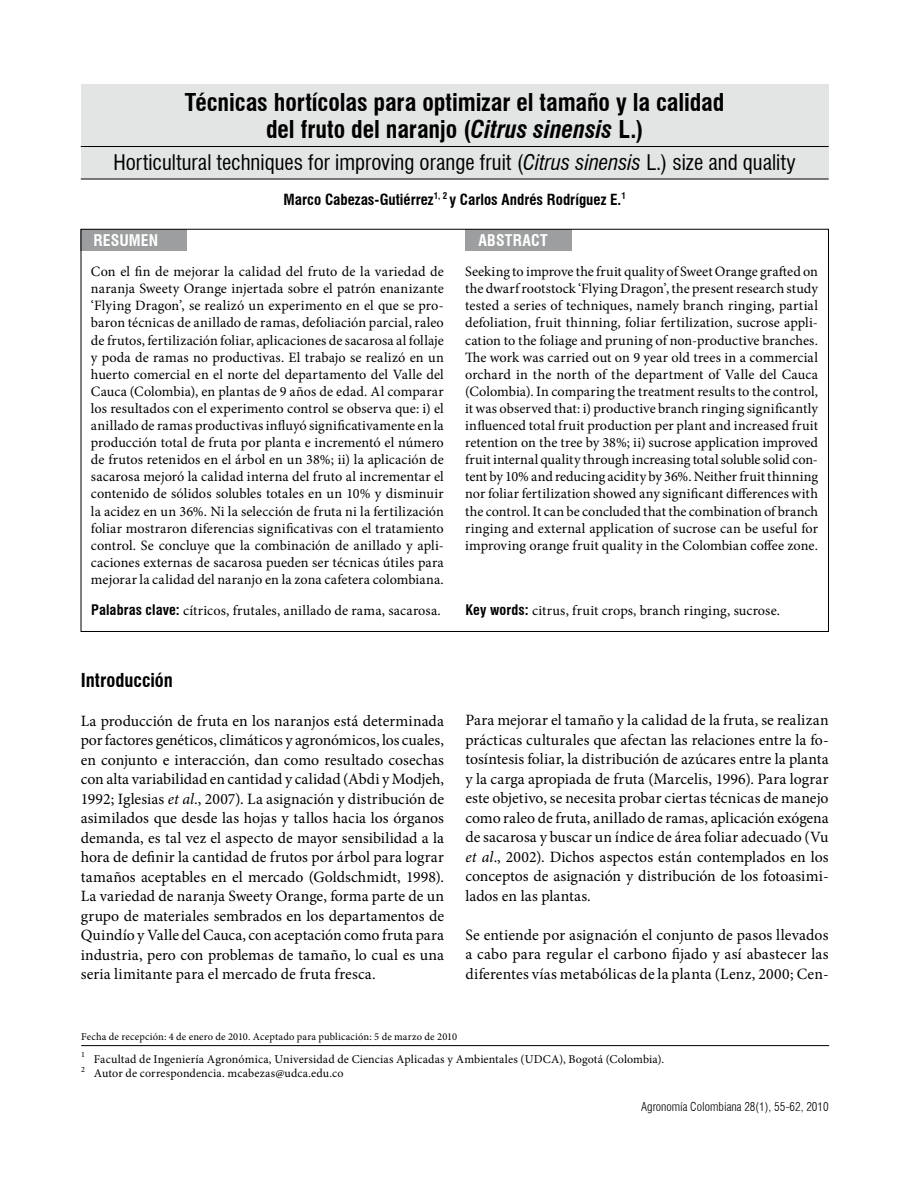
<style>
.page{position:relative;width:918px;height:1188px;background:#fff}
.page>*{position:absolute;margin:0;border:0;box-sizing:border-box;transform-origin:0 0}
.t1{font:700 condensed 24px/27px "Swiss 721 BT";letter-spacing:-.005em;color:#000;text-align:center}
.t2{font:condensed 21px "Swiss 721 BT";color:#000}
.t3{font:700 condensed 18.75px "Swiss 721 BT";color:#000}
.t4{font:15.75px/19.5px "Minion Pro";letter-spacing:.005em;color:#000;text-align:justify}
.t5{font:700 condensed 15.75px "Swiss 721 BT";letter-spacing:.015em;color:#fff}
.t6{font:700 condensed 15px "Swiss 721 BT";color:#000}
.t7{font:14.25px/17.1px "Minion Pro";letter-spacing:.005em;color:#000;text-align:justify}
.t8{font:12px/14.4px "Minion Pro";letter-spacing:.01em;color:#000}
.t9{font:300 condensed 12px "Swiss 721 BT";color:#000}
.t10{font:10.5px "Minion Pro";letter-spacing:.015em;color:#000}
.s1{font-style:italic}
.s2{font-family:"Swiss 721 BT";font-weight:700;font-stretch:condensed}
</style>
<div class="page">
<div style="left:466px;top:229px;width:106px;height:22px;background:#9c9e9f"></div>
<div style="left:81px;top:229px;width:106px;height:22px;background:#9c9e9f"></div>
<hr style="left:81px;top:1045px;width:748px;height:1px;background:#000">
<div style="left:81px;top:85px;width:748px;height:94px;background:#e3e4e4"></div>
<hr style="left:81px;top:146px;width:748px;height:1px;background:#000">
<hr style="left:81px;top:179px;width:748px;height:1px;background:#000">
<h1 class="t1" style="left:185px;top:89px;width:541px">Técnicas hortícolas para optimizar el tamaño y la calidad del fruto del naranjo (<span class="s1">Citrus sinensis</span> L.)</h1>
<h2 class="t2" style="left:113px;top:150px;width:684px">Horticultural techniques for improving orange fruit (<span class="s1">Citrus sinensis</span> L.) size and quality</h2>
<p class="t6" style="left:284px;top:191px;width:344px">Marco Cabezas-Gutiérrez<sup>1,</sup> <sup>2</sup> y Carlos Andrés Rodríguez E.<sup>1</sup></p>
<p class="t5" style="left:94px;top:231px;width:66px">resumen</p>
<p class="t5" style="left:478px;top:231px;width:71px">ABSTRACT</p>
<p class="t7" style="left:91px;top:263px;width:354px">Con el fin de mejorar la calidad del fruto de la variedad de naranja Sweety Orange injertada sobre el patrón enanizante ‘Flying Dragon’, se realizó un experimento en el que se pro&shy;baron técnicas de anillado de ramas, defoliación parcial, raleo de frutos, fertilización foliar, aplicaciones de sacarosa al follaje y poda de ramas no productivas. El trabajo se realizó en un huerto comercial en el norte del departamento del Valle del Cauca (Colombia), en plantas de 9 años de edad. Al comparar los resultados con el experimento control se observa que: i) el anillado de ramas productivas influyó significativamente en la producción total de fruta por planta e incrementó el número de frutos retenidos en el árbol en un 38%; ii) la aplicación de sacarosa mejoró la calidad interna del fruto al incrementar el contenido de sólidos solubles totales en un 10% y disminuir la acidez en un 36%. Ni la selección de fruta ni la fertilización foliar mostraron diferencias significativas con el tratamiento control. Se concluye que la combinación de anillado y apli&shy;caciones externas de sacarosa pueden ser técnicas útiles para mejorar la calidad del naranjo en la zona cafetera colombiana.</p>
<p class="t7" style="left:465px;top:263px;width:354px">Seeking to improve the fruit quality of Sweet Orange grafted on the dwarf rootstock ‘Flying Dragon’, the present research study tested a series of techniques, namely branch ringing, partial defoliation, fruit thinning, foliar fertilization, sucrose appli&shy;cation to the foliage and pruning of non-productive branches.<br>The work was carried out on 9 year old trees in a commercial orchard in the north of the department of Valle del Cauca (Colombia). In comparing the treatment results to the control, it was observed that: i) productive branch ringing significantly influenced total fruit production per plant and increased fruit retention on the tree by 38%; ii) sucrose application improved fruit internal quality through increasing total soluble solid con&shy;tent by 10% and reducing acidity by 36%. Neither fruit thinning nor foliar fertilization showed any significant differences with the control. It can be concluded that the combination of branch ringing and external application of sucrose can be useful for improving orange fruit quality in the Colombian coffee zone.</p>
<p class="t7" style="left:91px;top:602px;width:351px"><span class="s2">Palabras clave:</span> cítricos, frutales, anillado de rama, sacarosa.</p>
<p class="t7" style="left:465px;top:602px;width:316px"><span class="s2">Key words:</span> citrus, fruit crops, branch ringing, sucrose.</p>
<h3 class="t3" style="left:81px;top:669px;width:94px">Introducción</h3>
<p class="t4" style="left:81px;top:711px;width:365px">La producción de fruta en los naranjos está determinada por factores genéticos, climáticos y agronómicos, los cuales, en conjunto e interacción, dan como resultado cosechas con alta variabilidad en cantidad y calidad (Abdi y Modjeh, 1992; Iglesias <span class="s1">et al</span>., 2007). La asignación y distribución de asimilados que desde las hojas y tallos hacia los órganos demanda, es tal vez el aspecto de mayor sensibilidad a la hora de definir la cantidad de frutos por árbol para lograr tamaños aceptables en el mercado (Goldschmidt, 1998).<br>La variedad de naranja Sweety Orange, forma parte de un grupo de materiales sembrados en los departamentos de Quindío y Valle del Cauca, con aceptación como fruta para industria, pero con problemas de tamaño, lo cual es una seria limitante para el mercado de fruta fresca.</p>
<p class="t4" style="left:465px;top:711px;width:365px">Para mejorar el tamaño y la calidad de la fruta, se realizan prácticas culturales que afectan las relaciones entre la fo&shy;tosíntesis foliar, la distribución de azúcares entre la planta y la carga apropiada de fruta (Marcelis, 1996). Para lograr este objetivo, se necesita probar ciertas técnicas de manejo como raleo de fruta, anillado de ramas, aplicación exógena de sacarosa y buscar un índice de área foliar adecuado (Vu <span class="s1">et al</span>., 2002). Dichos aspectos están contemplados en los conceptos de asignación y distribución de los fotoasimi&shy;lados en las plantas.</p>
<p class="t4" style="left:465px;top:925px;width:365px">Se entiende por asignación el conjunto de pasos llevados a cabo para regular el carbono fijado y así abastecer las diferentes vías metabólicas de la planta (Lenz, 2000; Cen-</p>
<p class="t10" style="left:81px;top:1030px;width:377px">Fecha de recepción: 4 de enero de 2010. Aceptado para publicación: 5 de marzo de 2010</p>
<p class="t8" style="left:81px;top:1052px;width:585px"><sup>1</sup> Facultad de Ingeniería Agronómica, Universidad de Ciencias Aplicadas y Ambientales (UDCA), Bogotá (Colombia).<br><sup>2</sup> Autor de correspondencia. mcabezas@udca.edu.co</p>
<p class="t9" style="left:641px;top:1100px;width:189px">Agronomía Colombiana 28(1), 55-62, 2010</p>
</div>
